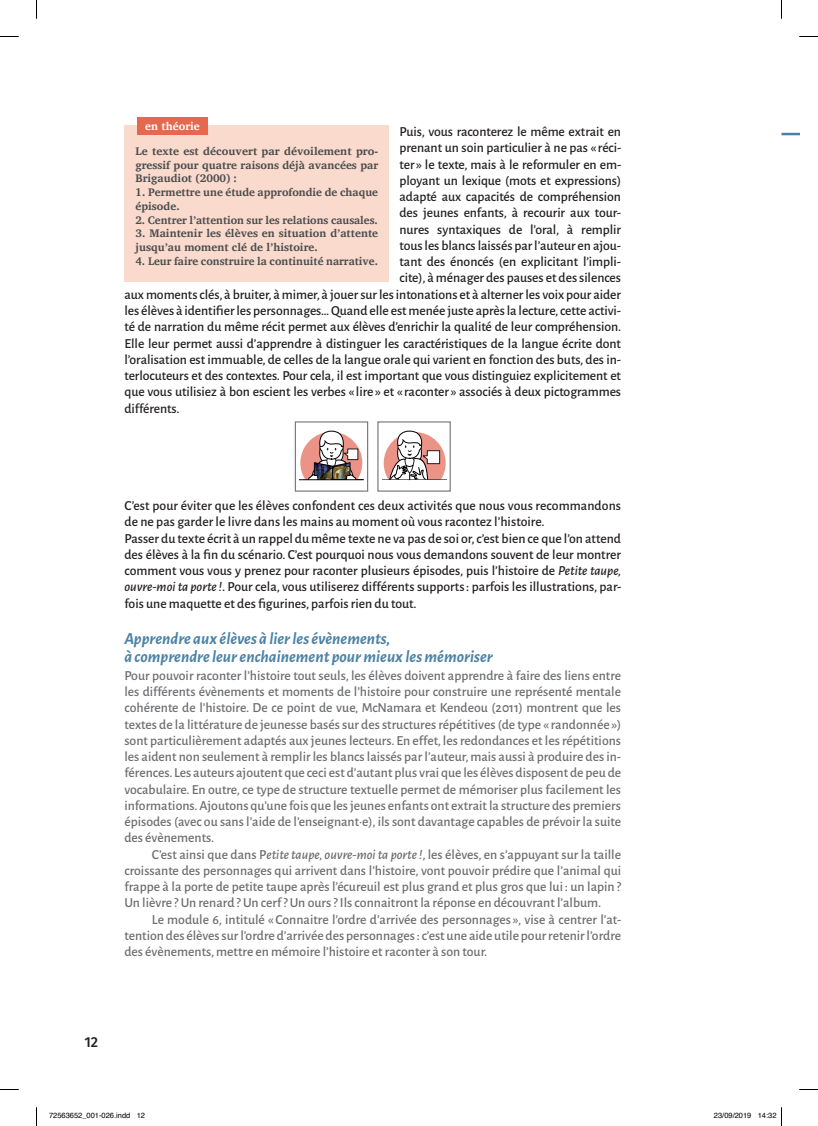
<style>
.page{position:relative;width:818px;height:1126px;background:#fff}
.page>*{position:absolute;margin:0;border:0;box-sizing:border-box;transform-origin:0 0}
.t1{font:italic 700 16.88px/18.1px "Alegreya Sans";color:#4c82a6}
.t2{font:500 14.38px "Fira Sans";color:#231f20}
.t3{font:500 13.75px/16.2px "Alegreya Sans";letter-spacing:-.005em;color:#231f20}
.t4{font:500 13.75px/16.2px "Alegreya Sans";color:#6c6d70;text-align:justify}
.t5{font:700 11.25px/13.8px "Charis SIL";color:#4b4c4d}
.t6{font:700 11.25px "Charis SIL";color:#fff}
.t7{font:7.5px "Helvetica";color:#000}
.s1{font-style:italic}
</style>
<div class="page">
<hr style="left:382px;top:479px;width:64px;height:1px;background:#000001">
<svg style="left:383px;top:430px;width:62px;height:51px"></svg>
<div style="left:377px;top:421px;width:73px;height:70px;border:1px solid #76787b"></div>
<svg style="left:300px;top:430px;width:62px;height:49px"></svg>
<hr style="left:299px;top:479px;width:64px;height:1px;background:#000001">
<div style="left:294px;top:421px;width:74px;height:70px;border:1px solid #76787b"></div>
<svg style="left:781px;top:133px;width:17px;height:2px"></svg>
<div style="left:125px;top:125px;width:263px;height:156px;background:#f9dacd"></div>
<div style="left:137px;top:117px;width:71px;height:18px;background:#e4694e"></div>
<svg style="left:0;top:36px;width:19px;height:1px"></svg>
<svg style="left:799px;top:36px;width:18px;height:1px"></svg>
<svg style="left:0;top:1089px;width:19px;height:1px"></svg>
<svg style="left:799px;top:1089px;width:18px;height:1px"></svg>
<svg style="left:36px;top:0;width:1px;height:19px"></svg>
<svg style="left:36px;top:1107px;width:1px;height:18px"></svg>
<p class="t6" style="left:145px;top:119px;width:56px">en théorie</p>
<p class="t3" style="left:399px;top:123px;width:223px">Puis, vous raconterez le même extrait en</p>
<p class="t3" style="left:399px;top:139px;width:223px">prenant un soin particulier à ne pas « réci-</p>
<p class="t3" style="left:399px;top:155px;width:223px">ter » le texte, mais à le reformuler en em-</p>
<p class="t3" style="left:399px;top:171px;width:223px">ployant un lexique (mots et expressions)</p>
<p class="t3" style="left:399px;top:188px;width:223px">adapté aux capacités de compréhension</p>
<p class="t3" style="left:399px;top:204px;width:223px">des jeunes enfants, à recourir aux tour-</p>
<p class="t3" style="left:399px;top:220px;width:223px">nures syntaxiques de l’oral, à remplir</p>
<p class="t3" style="left:399px;top:236px;width:223px">tous les blancs laissés par l’auteur en ajou-</p>
<p class="t3" style="left:399px;top:253px;width:223px">tant des énoncés (en explicitant l’impli-</p>
<p class="t3" style="left:399px;top:269px;width:223px">cite), à ménager des pauses et des silences</p>
<p class="t3" style="left:124px;top:285px;width:498px">aux moments clés, à bruiter, à mimer, à jouer sur les intonations et à alterner les voix pour aider</p>
<p class="t3" style="left:124px;top:301px;width:498px">les élèves à identifier les personnages… Quand elle est menée juste après la lecture, cette activi-</p>
<p class="t3" style="left:124px;top:318px;width:498px">té de narration du même récit permet aux élèves d’enrichir la qualité de leur compréhension.</p>
<p class="t3" style="left:124px;top:334px;width:498px">Elle leur permet aussi d’apprendre à distinguer les caractéristiques de la langue écrite dont</p>
<p class="t3" style="left:124px;top:350px;width:498px">l’oralisation est immuable, de celles de la langue orale qui varient en fonction des buts, des in-</p>
<p class="t3" style="left:124px;top:366px;width:498px">terlocuteurs et des contextes. Pour cela, il est important que vous distinguiez explicitement et</p>
<p class="t3" style="left:124px;top:383px;width:498px">que vous utilisiez à bon escient les verbes « lire » et « raconter » associés à deux pictogrammes</p>
<p class="t3" style="left:124px;top:399px;width:57px">différents.</p>
<p class="t5" style="left:135px;top:144px;width:244px;text-align:justify">Le texte est découvert par dévoilement pro&shy;gressif pour quatre raisons déjà avancées par Brigaudiot (2000) :</p>
<p class="t5" style="left:135px;top:185px;width:244px">1. Permettre une étude approfondie de chaque épisode.</p>
<p class="t5" style="left:135px;top:213px;width:244px">2. Centrer l’attention sur les relations causales.</p>
<p class="t5" style="left:135px;top:226px;width:244px">3. Maintenir les élèves en situation d’attente jusqu’au moment clé de l’histoire.</p>
<p class="t5" style="left:135px;top:254px;width:244px">4. Leur faire construire la continuité narrative.</p>
<p class="t3" style="left:124px;top:496px;width:498px">C’est pour éviter que les élèves confondent ces deux activités que nous vous recommandons de ne pas garder le livre dans les mains au moment où vous racontez l’histoire.<br>Passer du texte écrit à un rappel du même texte ne va pas de soi or, c’est bien ce que l’on attend des élèves à la fin du scénario. C’est pourquoi nous vous demandons souvent de leur montrer comment vous vous y prenez pour raconter plusieurs épisodes, puis l’histoire de <span class="s1">Petite taupe, ouvre-moi ta porte!</span>. Pour cela, vous utiliserez différents supports: parfois les illustrations, par&shy;fois une maquette et des figurines, parfois rien du tout.</p>
<p class="t1" style="left:124px;top:628px;width:369px">Apprendre aux élèves à lier les évènements,<br>à comprendre leur enchainement pour mieux les mémoriser</p>
<p class="t4" style="left:124px;top:666px;width:498px">Pour pouvoir raconter l’histoire tout seuls, les élèves doivent apprendre à faire des liens entre les différents évènements et moments de l’histoire pour construire une représenté mentale cohérente de l’histoire. De ce point de vue, McNamara et Kendeou (2011) montrent que les textes de la littérature de jeunesse basés sur des structures répétitives (de type « randonnée ») sont particulièrement adaptés aux jeunes lecteurs. En effet, les redondances et les répétitions les aident non seulement à remplir les blancs laissés par l’auteur, mais aussi à produire des in&shy;férences. Les auteurs ajoutent que ceci est d’autant plus vrai que les élèves disposent de peu de vocabulaire. En outre, ce type de structure textuelle permet de mémoriser plus facilement les informations. Ajoutons qu’une fois que les jeunes enfants ont extrait la structure des premiers épisodes (avec ou sans l’aide de l’enseignant·e), ils sont davantage capables de prévoir la suite des évènements.</p>
<p class="t4" style="left:124px;top:845px;width:498px;text-indent:28px">C’est ainsi que dans P<span class="s1">etite taupe, ouvre-moi ta porte!</span>, les élèves, en s’appuyant sur la taille croissante des personnages qui arrivent dans l’histoire, vont pouvoir prédire que l’animal qui frappe à la porte de petite taupe après l’écureuil est plus grand et plus gros que lui : un lapin?<br>Un lièvre ? Un renard? Un cerf? Un ours? Ils connaitront la réponse en découvrant l’album.</p>
<p class="t4" style="left:124px;top:910px;width:498px;text-indent:27px">Le module 6, intitulé «Connaitre l’ordre d’arrivée des personnages », vise à centrer l’at&shy;tention des élèves sur l’ordre d’arrivée des personnages: c’est une aide utile pour retenir l’ordre des évènements, mettre en mémoire l’histoire et raconter à son tour.</p>
<p class="t2" style="left:84px;top:1030px;width:15px">12</p>
<p class="t7" style="left:49px;top:1109px;width:97px">72563652_001-026.indd 12</p>
<p class="t7" style="left:713px;top:1109px;width:64px">23/09/2019 14:32</p>
</div>
